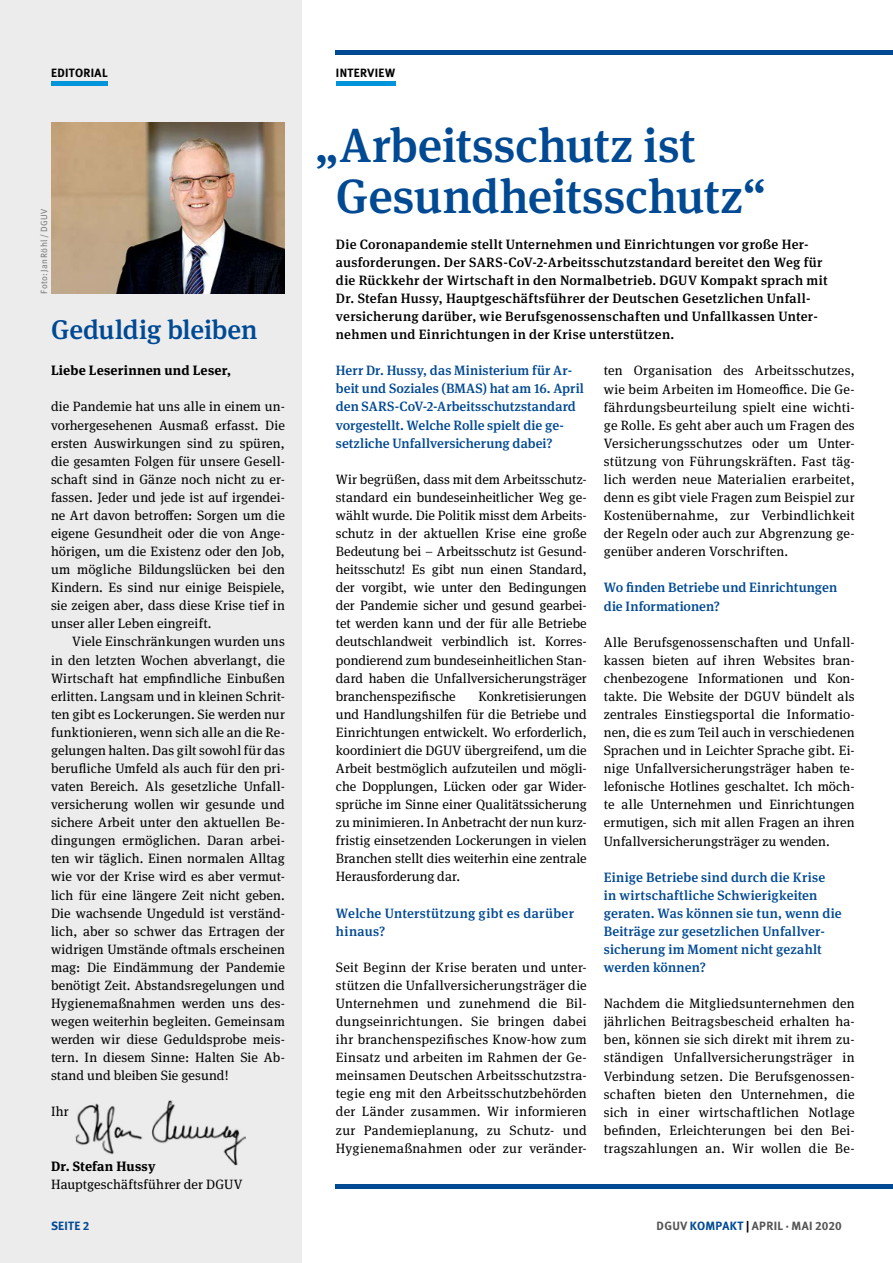
<style>
.page{position:relative;width:893px;height:1263px;background:#fff}
.page>*{position:absolute;margin:0;border:0;box-sizing:border-box;transform-origin:0 0}
.t1{font:500 48px/51px "DGUV Meta Serif";letter-spacing:-.005em;color:#004993}
.t2{font:500 27px "DGUV Meta Serif";color:#004993}
.t3{font:13.5px/18.1px "DGUV Meta Serif";letter-spacing:.01em;color:#000;text-align:justify}
.t4{font:500 13.5px/18.1px "DGUV Meta Serif";letter-spacing:.01em;color:#004993}
.t5{font:500 13.5px/18.1px "DGUV Meta Serif";letter-spacing:.025em;color:#000}
.t6{font:700 13.5px "DGUV Meta Serif";letter-spacing:.015em;color:#000}
.t7{font:700 12px "DGUV Meta";letter-spacing:.025em;color:#565656}
.t8{font:700 12px "DGUV Meta";letter-spacing:.03em;color:#000}
.t9{font:700 12px "DGUV Meta";letter-spacing:.02em;color:#004993}
.t10{font:9px "DGUV Meta";letter-spacing:.02em;color:#6f6f6e}
.s1{color:#004993}
.s2{color:#000}
</style>
<div class="page">
<div style="left:0;top:0;width:302px;height:1263px;background:#ececed"></div>
<img style="left:75px;top:1100px;width:171px;height:66px">
<hr style="left:336px;top:1184px;width:557px;height:4px;background:#004993">
<hr style="left:336px;top:50px;width:557px;height:4px;background:#004993">
<hr style="left:336px;top:82px;width:59px;height:4px;background:#0095db">
<hr style="left:51px;top:82px;width:57px;height:4px;background:#0095db">
<img style="left:51px;top:123px;width:234px;height:171px">
<p class="t8" style="left:51px;top:66px;width:58px">EDITORIAL</p>
<p class="t8" style="left:336px;top:66px;width:61px">INTERVIEW</p>
<p class="t10" style="left:39px;top:294px;width:86px;rotate:-90deg">Foto: Jan Röhl / DGUV</p>
<h2 class="t2" style="left:51px;top:314px;width:208px">Geduldig bleiben</h2>
<p class="t6" style="left:51px;top:362px;width:181px">Liebe Leserinnen und Leser,</p>
<p class="t3" style="left:51px;top:398px;width:235px">die Pandemie hat uns alle in einem un&shy;vorhergesehenen Ausmaß erfasst. Die ersten Auswirkungen sind zu spüren, die gesamten Folgen für unsere Gesell&shy;schaft sind in Gänze noch nicht zu er&shy;fassen. Jeder und jede ist auf irgendei&shy;ne Art davon betroffen: Sorgen um die eigene Gesundheit oder die von Ange&shy;hörigen, um die Existenz oder den Job, um mögliche Bildungslücken bei den Kindern. Es sind nur einige Beispiele, sie zeigen aber, dass diese Krise tief in unser aller Leben eingreift.</p>
<p class="t3" style="left:51px;top:633px;width:235px;text-indent:21px">Viele Einschränkungen wurden uns in den letzten Wochen abverlangt, die Wirtschaft hat empfindliche Einbußen erlitten. Langsam und in kleinen Schrit&shy;ten gibt es Lockerungen. Sie werden nur funktionieren, wenn sich alle an die Re&shy;gelungen halten. Das gilt sowohl für das berufliche Umfeld als auch für den pri&shy;vaten Bereich. Als gesetzliche Unfall&shy;versicherung wollen wir gesunde und sichere Arbeit unter den aktuellen Be&shy;dingungen ermöglichen. Daran arbei&shy;ten wir täglich. Einen normalen Alltag wie vor der Krise wird es aber vermut&shy;lich für eine längere Zeit nicht geben.<br>Die wachsende Ungeduld ist verständ&shy;lich, aber so schwer das Ertragen der widrigen Umstände oftmals erscheinen mag: Die Eindämmung der Pandemie benötigt Zeit. Abstandsregelungen und Hygienemaßnahmen werden uns des&shy;wegen weiterhin begleiten. Gemeinsam werden wir diese Geduldsprobe meis&shy;tern. In diesem Sinne: Halten Sie Ab&shy;stand und bleiben Sie gesund!</p>
<p class="t3" style="left:51px;top:1103px;width:19px">Ihr</p>
<p class="t6" style="left:51px;top:1158px;width:106px">Dr. Stefan Hussy</p>
<p class="t3" style="left:51px;top:1175px;width:193px">Hauptgeschäftsführer der DGUV</p>
<p class="t9" style="left:51px;top:1219px;width:40px">SEITE 2</p>
<h1 class="t1" style="left:336px;top:120px;width:432px;text-indent:-21px">„Arbeitsschutz ist<br>Gesundheitsschutz“</h1>
<p class="t5" style="left:336px;top:235px;width:493px">Die Coronapandemie stellt Unternehmen und Einrichtungen vor große Her&shy;ausforderungen. Der SARS-CoV-2-Arbeitsschutzstandard bereitet den Weg für die Rückkehr der Wirtschaft in den Normalbetrieb. DGUV Kompakt sprach mit Dr. Stefan Hussy, Hauptgeschäftsführer der Deutschen Gesetzlichen Unfall&shy;versicherung darüber, wie Berufsgenossenschaften und Unfallkassen Unter&shy;nehmen und Einrichtungen in der Krise unterstützen.</p>
<p class="t4" style="left:336px;top:362px;width:250px">Herr Dr. Hussy, das Ministerium für Ar&shy;beit und Soziales (BMAS) hat am 16. April den SARS-CoV-2-Arbeitsschutzstandard vorgestellt. Welche Rolle spielt die ge&shy;setzliche Unfallversicherung dabei?</p>
<p class="t3" style="left:336px;top:470px;width:252px">Wir begrüßen, dass mit dem Arbeitsschutz&shy;standard ein bundeseinheitlicher Weg ge&shy;wählt wurde. Die Politik misst dem Arbeits&shy;schutz in der aktuellen Krise eine große Bedeutung bei – Arbeitsschutz ist Gesund&shy;heitsschutz! Es gibt nun einen Standard, der vorgibt, wie unter den Bedingungen der Pandemie sicher und gesund gearbei&shy;tet werden kann und der für alle Betriebe deutschlandweit verbindlich ist. Korres&shy;pondierend zum bundeseinheitlichen Stan&shy;dard haben die Unfallversicherungsträger branchenspezifische</p>
<p class="t3" style="left:336px;top:687px;width:252px;text-indent:143px">Konkretisierungen und Handlungshilfen für die Betriebe und Einrichtungen entwickelt. Wo erforderlich, koordiniert die DGUV übergreifend, um die Arbeit bestmöglich aufzuteilen und mögli&shy;che Dopplungen, Lücken oder gar Wider&shy;sprüche im Sinne einer Qualitätssicherung zu minimieren. In Anbetracht der nun kurz&shy;fristig einsetzenden Lockerungen in vielen Branchen stellt dies weiterhin eine zentrale Herausforderung dar.</p>
<p class="t4" style="left:336px;top:904px;width:240px">Welche Unterstützung gibt es darüber hinaus?</p>
<p class="t3" style="left:336px;top:958px;width:252px">Seit Beginn der Krise beraten und unter&shy;stützen die Unfallversicherungsträger die Unternehmen und zunehmend die Bil&shy;dungseinrichtungen. Sie bringen dabei ihr branchenspezifisches Know-how zum Einsatz und arbeiten im Rahmen der Ge&shy;meinsamen Deutschen Arbeitsschutzstra&shy;tegie eng mit den Arbeitsschutzbehörden der Länder zusammen. Wir informieren zur Pandemieplanung, zu Schutz- und Hygienemaßnahmen oder zur veränder-</p>
<p class="t3" style="left:604px;top:362px;width:252px">ten Organisation des Arbeitsschutzes, wie beim Arbeiten im Homeoffice. Die Ge&shy;fährdungsbeurteilung spielt eine wichti&shy;ge Rolle. Es geht aber auch um Fragen des Versicherungsschutzes oder um Unter&shy;stützung von Führungskräften. Fast täg&shy;lich werden neue Materialien erarbeitet, denn es gibt viele Fragen zum Beispiel zur Kostenübernahme, zur Verbindlichkeit der Regeln oder auch zur Abgrenzung ge&shy;genüber anderen Vorschriften.</p>
<p class="t4" style="left:604px;top:579px;width:235px">Wo finden Betriebe und Einrichtungen die Informationen?</p>
<p class="t3" style="left:604px;top:633px;width:252px">Alle Berufsgenossenschaften und Unfall&shy;kassen bieten auf ihren Websites bran&shy;chenbezogene Informationen und Kon&shy;takte. Die Website der DGUV bündelt als zentrales Einstiegsportal die Informatio&shy;nen, die es zum Teil auch in verschiedenen Sprachen und in Leichter Sprache gibt. Ei&shy;nige Unfallversicherungsträger haben te&shy;lefonische Hotlines geschaltet. Ich möch&shy;te alle Unternehmen und Einrichtungen ermutigen, sich mit allen Fragen an ihren Unfallversicherungsträger zu wenden.</p>
<p class="t4" style="left:604px;top:868px;width:239px">Einige Betriebe sind durch die Krise<br>in wirtschaftliche Schwierigkeiten geraten. Was können sie tun, wenn die Beiträge zur gesetzlichen Unfallver&shy;sicherung im Moment nicht gezahlt werden können?</p>
<p class="t3" style="left:604px;top:995px;width:252px">Nachdem die Mitgliedsunternehmen den jährlichen Beitragsbescheid erhalten ha&shy;ben, können sie sich direkt mit ihrem zu&shy;ständigen Unfallversicherungsträger in Verbindung setzen. Die Berufsgenossen&shy;schaften bieten den Unternehmen, die sich in einer wirtschaftlichen Notlage befinden, Erleichterungen bei den Bei&shy;tragszahlungen an. Wir wollen die Be-</p>
<p class="t7" style="left:657px;top:1219px;width:187px">DGUV <span class="s1">KOMPAKT</span> <span class="s2">|</span> APRIL · MAI 2020</p>
</div>
